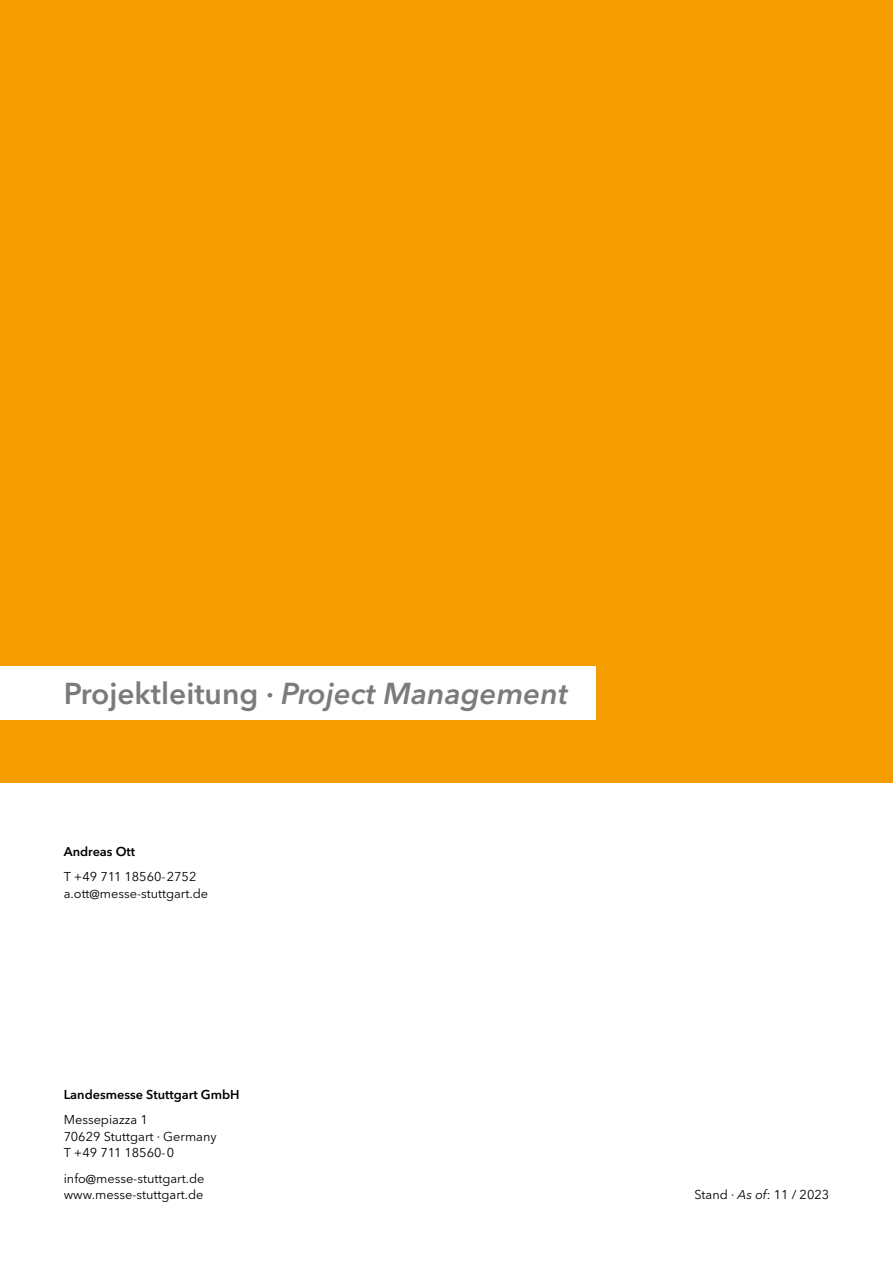
<style>
.page{position:relative;width:893px;height:1263px;background:#fff}
.page>*{position:absolute;margin:0;border:0;box-sizing:border-box;transform-origin:0 0}
.t1{font:italic 600 30px "Avenir Next LT Pro";color:#7c7b7b}
.t2{font:12.75px "Avenir Next LT Pro";color:#000}
.t3{font:600 12.75px "Avenir Next LT Pro";color:#000}
.s1{font-style:normal}
.s2{font-style:italic}
</style>
<div class="page">
<div style="left:0;top:0;width:893px;height:782px;background:#f59c00"></div>
<div style="left:0;top:667px;width:595px;height:53px;background:#fff"></div>
<p class="t1" style="left:64px;top:675px;width:506px"><span class="s1">Projektleitung ·</span> Project Management</p>
<p class="t3" style="left:64px;top:844px;width:73px">Andreas Ott</p>
<p class="t2" style="left:64px;top:869px;width:134px">T +49 711 18560-2752</p>
<p class="t2" style="left:64px;top:886px;width:146px">a.ott@messe-stuttgart.de</p>
<p class="t3" style="left:64px;top:1087px;width:177px">Landesmesse Stuttgart GmbH</p>
<p class="t2" style="left:64px;top:1112px;width:85px">Messepiazza 1</p>
<p class="t2" style="left:64px;top:1129px;width:154px">70629 Stuttgart · Germany</p>
<p class="t2" style="left:64px;top:1145px;width:112px">T +49 711 18560-0</p>
<p class="t2" style="left:64px;top:1171px;width:142px">info@messe-stuttgart.de</p>
<p class="t2" style="left:64px;top:1187px;width:141px">www.messe-stuttgart.de</p>
<p class="t2" style="left:694px;top:1187px;width:136px">Stand · <span class="s2">As of</span>: 11 / 2023</p>
</div>
